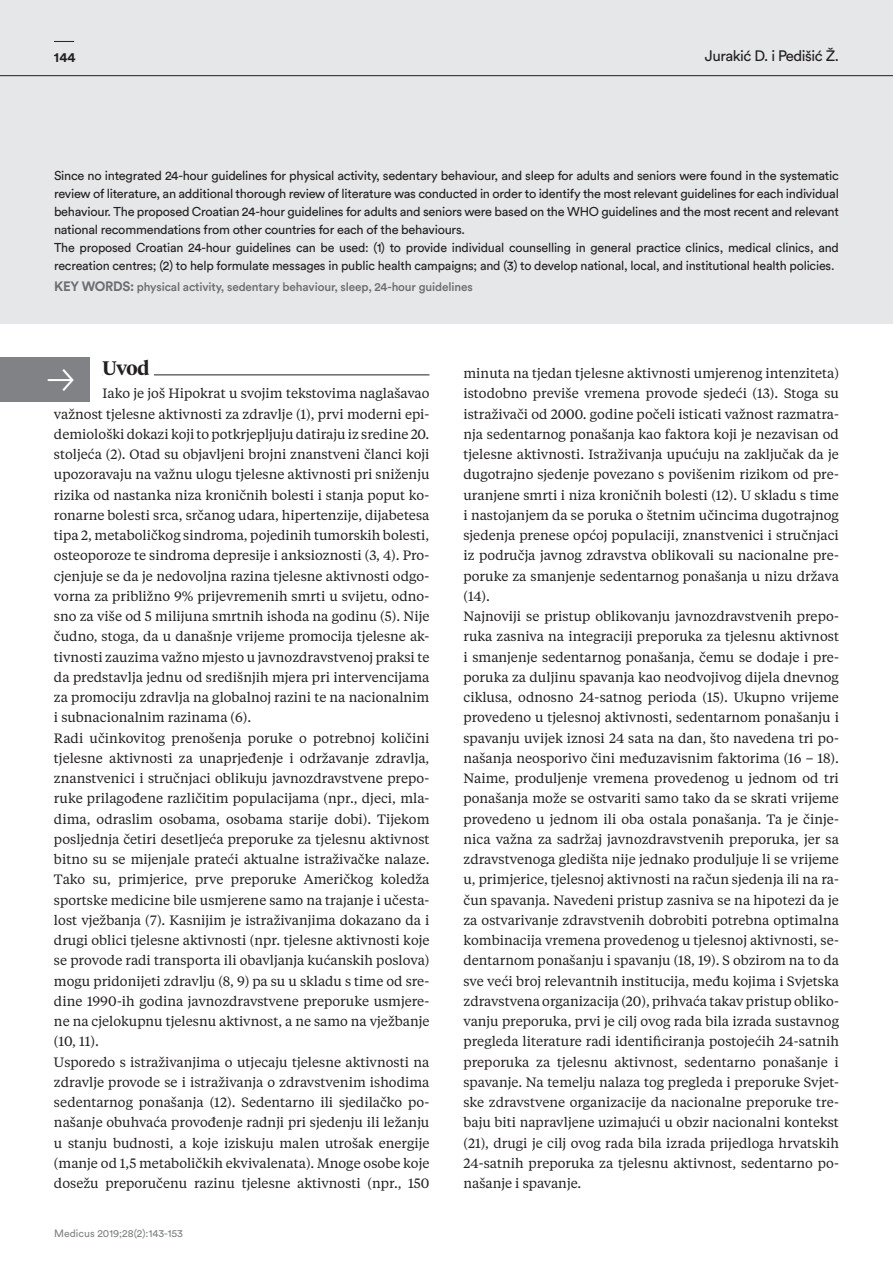
<style>
.page{position:relative;width:893px;height:1263px;background:#fff}
.page>*{position:absolute;margin:0;border:0;box-sizing:border-box;transform-origin:0 0}
.t1{font:600 19.5px "Tiempos Headline";color:#231f20}
.t2{font:15px "Circular Pro";letter-spacing:-.03em;color:#231f20}
.t3{font:13.5px/20.2px "Tiempos Headline";color:#231f20}
.t4{font:700 13.5px "Circular Pro";color:#231f20}
.t5{font:12.75px/18px "Circular Pro";letter-spacing:-.02em;color:#231f20}
.t6{font:500 12px "Circular Pro";letter-spacing:-.01em;color:#6c6d70}
.t7{font:10.5px "Circular Pro";color:#808285}
.s1{font-weight:700;font-size:13.5px}
</style>
<div class="page">
<div style="left:0;top:0;width:893px;height:323px;background:#e6e7e9"></div>
<hr style="left:102px;top:375px;width:327px;height:1px;background:#231f20">
<hr style="left:102px;top:374px;width:52px;height:3px;background:#fff">
<hr style="left:0;top:75px;width:893px;height:1px;background:#231f20">
<svg style="left:54px;top:41px;width:20px;height:1px"></svg>
<div style="left:0;top:358px;width:90px;height:44px;background:#808285"></div>
<p class="t4" style="left:54px;top:47px;width:23px">144</p>
<p class="t2" style="left:705px;top:46px;width:136px">Jurakić D. i Pedišić Ž.</p>
<p class="t5" style="left:54px;top:166px;width:786px">Since no integrated 24-hour guidelines for physical activity, sedentary behaviour, and sleep for adults and seniors were found in the systematic review of literature, an additional thorough review of literature was conducted in order to identify the most relevant guidelines for each individual behaviour. The proposed Croatian 24-hour guidelines for adults and seniors were based on the WHO guidelines and the most recent and relevant national recommendations from other countries for each of the behaviours.<br>The proposed Croatian 24-hour guidelines can be used: (1) to provide individual counselling in general practice clinics, medical clinics, and recreation centres; (2) to help formulate messages in public health campaigns; and (3) to develop national, local, and institutional health policies.</p>
<p class="t6" style="left:54px;top:279px;width:420px"><span class="s1">KEY WORDS:</span> physical activity, sedentary behaviour, sleep, 24-hour guidelines</p>
<h1 class="t1" style="left:102px;top:355px;width:49px">Uvod</h1>
<p class="t3" style="left:54px;top:383px;width:377px;text-indent:48px">Iako je još Hipokrat u svojim tekstovima naglašavao važnost tjelesne aktivnosti za zdravlje (1), prvi moderni epi&shy;demiološki dokazi koji to potkrjepljuju datiraju iz sredine 20. stoljeća (2). Otad su objavljeni brojni znanstveni članci koji upozoravaju na važnu ulogu tjelesne aktivnosti pri sniženju rizika od nastanka niza kroničnih bolesti i stanja poput ko&shy;ronarne bolesti srca, srčanog udara, hipertenzije, dijabetesa tipa 2, metaboličkog sindroma, pojedinih tumorskih bolesti, osteoporoze te sindroma depresije i anksioznosti (3, 4). Pro&shy;cjenjuje se da je nedovoljna razina tjelesne aktivnosti odgo&shy;vorna za približno 9% prijevremenih smrti u svijetu, odno&shy;sno za više od 5 milijuna smrtnih ishoda na godinu (5). Nije čudno, stoga, da u današnje vrijeme promocija tjelesne ak&shy;tivnosti zauzima važno mjesto u javnozdravstvenoj praksi te da predstavlja jednu od središnjih mjera pri intervencijama za promociju zdravlja na globalnoj razini te na nacionalnim i subnacionalnim razinama (6).<br>Radi učinkovitog prenošenja poruke o potrebnoj količini tjelesne aktivnosti za unaprjeđenje i održavanje zdravlja, znanstvenici i stručnjaci oblikuju javnozdravstvene prepo&shy;ruke prilagođene različitim populacijama (npr., djeci, mla&shy;dima, odraslim osobama, osobama starije dobi). Tijekom posljednja četiri desetljeća preporuke za tjelesnu aktivnost bitno su se mijenjale prateći aktualne istraživačke nalaze.<br>Tako su, primjerice, prve preporuke Američkog koledža sportske medicine bile usmjerene samo na trajanje i učesta&shy;lost vježbanja (7). Kasnijim je istraživanjima dokazano da i drugi oblici tjelesne aktivnosti (npr. tjelesne aktivnosti koje se provode radi transporta ili obavljanja kućanskih poslova) mogu pridonijeti zdravlju (8, 9) pa su u skladu s time od sre&shy;dine 1990-ih godina javnozdravstvene preporuke usmjere&shy;ne na cjelokupnu tjelesnu aktivnost, a ne samo na vježbanje (10, 11).<br>Usporedo s istraživanjima o utjecaju tjelesne aktivnosti na zdravlje provode se i istraživanja o zdravstvenim ishodima sedentarnog ponašanja (12). Sedentarno ili sjedilačko po&shy;našanje obuhvaća provođenje radnji pri sjedenju ili ležanju u stanju budnosti, a koje iziskuju malen utrošak energije (manje od 1,5 metaboličkih ekvivalenata). Mnoge osobe koje dosežu preporučenu razinu tjelesne aktivnosti (npr., 150</p>
<p class="t7" style="left:54px;top:1227px;width:130px">Medicus 2019;28(2):143-153</p>
<p class="t3" style="left:463px;top:363px;width:377px">minuta na tjedan tjelesne aktivnosti umjerenog intenziteta) istodobno previše vremena provode sjedeći (13). Stoga su istraživači od 2000. godine počeli isticati važnost razmatra&shy;nja sedentarnog ponašanja kao faktora koji je nezavisan od tjelesne aktivnosti. Istraživanja upućuju na zaključak da je dugotrajno sjedenje povezano s povišenim rizikom od pre&shy;uranjene smrti i niza kroničnih bolesti (12). U skladu s time i nastojanjem da se poruka o štetnim učincima dugotrajnog sjedenja prenese općoj populaciji, znanstvenici i stručnjaci iz područja javnog zdravstva oblikovali su nacionalne pre&shy;poruke za smanjenje sedentarnog ponašanja u nizu država (14).<br>Najnoviji se pristup oblikovanju javnozdravstvenih prepo&shy;ruka zasniva na integraciji preporuka za tjelesnu aktivnost i smanjenje sedentarnog ponašanja, čemu se dodaje i pre&shy;poruka za duljinu spavanja kao neodvojivog dijela dnevnog ciklusa, odnosno 24-satnog perioda (15). Ukupno vrijeme provedeno u tjelesnoj aktivnosti, sedentarnom ponašanju i spavanju uvijek iznosi 24 sata na dan, što navedena tri po&shy;našanja neosporivo čini međuzavisnim faktorima (16 – 18).<br>Naime, produljenje vremena provedenog u jednom od tri ponašanja može se ostvariti samo tako da se skrati vrijeme provedeno u jednom ili oba ostala ponašanja. Ta je činje&shy;nica važna za sadržaj javnozdravstvenih preporuka, jer sa zdravstvenoga gledišta nije jednako produljuje li se vrijeme u, primjerice, tjelesnoj aktivnosti na račun sjedenja ili na ra&shy;čun spavanja. Navedeni pristup zasniva se na hipotezi da je za ostvarivanje zdravstvenih dobrobiti potrebna optimalna kombinacija vremena provedenog u tjelesnoj aktivnosti, se&shy;dentarnom ponašanju i spavanju (18, 19). S obzirom na to da sve veći broj relevantnih institucija, među kojima i Svjetska zdravstvena organizacija (20), prihvaća takav pristup obliko&shy;vanju preporuka, prvi je cilj ovog rada bila izrada sustavnog pregleda literature radi identificiranja postojećih 24-satnih preporuka za tjelesnu aktivnost, sedentarno ponašanje i spavanje. Na temelju nalaza tog pregleda i preporuke Svjet&shy;ske zdravstvene organizacije da nacionalne preporuke tre&shy;baju biti napravljene uzimajući u obzir nacionalni kontekst (21), drugi je cilj ovog rada bila izrada prijedloga hrvatskih 24-satnih preporuka za tjelesnu aktivnost, sedentarno po&shy;našanje i spavanje.</p>
</div>
